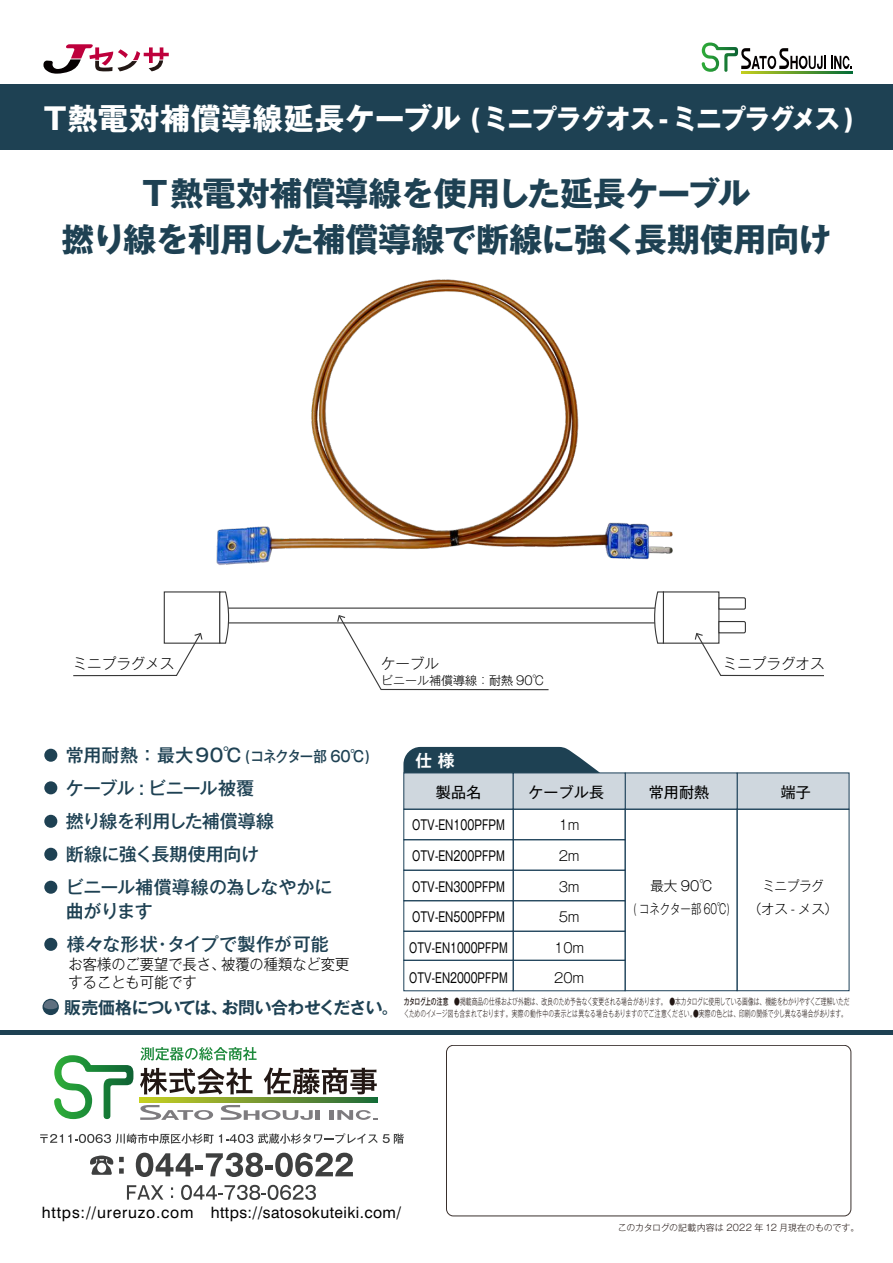
<style>
.page{position:relative;width:893px;height:1263px;background:#fff}
.page>*{position:absolute;margin:0;border:0;box-sizing:border-box;transform-origin:0 0}
.t1{font:700 33px/46.5px "Gothic MB101 Pro";letter-spacing:-.01em;color:#1e4153;text-align:center}
.t2{font:700 27px "Gothic MB101 Pro";letter-spacing:-.05em;color:#fff;scale:.95 1}
.t3{font:500 18px/33px "Gothic MB101 Pro";letter-spacing:-.015em;color:#1e4153}
.t4{font:500 18px "Gothic MB101 Pro";letter-spacing:.01em;color:#1e4153}
.t5{font:500 18px "Gothic MB101 Pro";letter-spacing:-.045em;color:#1e4153}
.t6{font:700 16.8px "Gothic MB101 Pro De";color:#fff}
.t7{font:15.75px "Swiss 721 BT";letter-spacing:.025em;color:#000}
.t8{font:300 15px/18px "Gothic MB101 Pro";color:#000;scale:.95 1}
.t9{font:500 15px "Gothic MB101 Pro";letter-spacing:-.065em;color:#1e4153;scale:.9 1}
.t10{font:15px "Gothic MB101 Pro";letter-spacing:.01em;color:#000}
.t11{font:300 14.55px "Gothic MB101 Pro";color:#000}
.t12{font:13.5px "Gothic MB101 Pro";color:#000;scale:.75 1}
.t13{font:300 13.5px/22.6px "Gothic MB101 Pro";color:#000;text-align:center}
.t14{font:13.5px "Gothic MB101 Pro";color:#000;scale:.74 1}
.t15{font:300 13.5px/22.5px "Gothic MB101 Pro";letter-spacing:-.025em;color:#000;text-align:center;scale:.93 1}
.t16{font:300 12px "Gothic MB101 Pro";color:#000}
.t17{font:300 9px/12px "Gothic MB101 Pro";color:#231815;text-align:right;scale:.64 1}
.t18{font:300 9px "Gothic MB101 Pro";color:#231815}
.s1{font-size:30px}
.s2{font-size:18px}
.s3{font-weight:500}
</style>
<div class="page">
<hr style="left:0;top:1031px;width:893px;height:4px;background:#1e4153">
<svg style="left:140px;top:1098px;width:238px;height:4px"></svg>
<svg style="left:140px;top:1068px;width:112px;height:26px"></svg>
<svg style="left:264px;top:1067px;width:113px;height:27px"></svg>
<svg style="left:140px;top:1047px;width:117px;height:13px"></svg>
<svg style="left:90px;top:1155px;width:23px;height:20px"></svg>
<svg style="left:119px;top:1157px;width:5px;height:17px"></svg>
<svg style="left:136px;top:1153px;width:217px;height:24px"></svg>
<svg style="left:127px;top:1185px;width:36px;height:14px"></svg>
<svg style="left:171px;top:1187px;width:2px;height:11px"></svg>
<svg style="left:181px;top:1185px;width:135px;height:15px"></svg>
<svg style="left:40px;top:1133px;width:364px;height:11px"></svg>
<svg style="left:54px;top:1055px;width:79px;height:64px"></svg>
<svg style="left:221px;top:1105px;width:92px;height:15px"></svg>
<hr style="left:316px;top:1110px;width:4px;height:10px;background:#7e7c7f">
<hr style="left:330px;top:1110px;width:4px;height:10px;background:#7e7c7f">
<svg style="left:337px;top:1110px;width:40px;height:10px"></svg>
<svg style="left:140px;top:1105px;width:73px;height:15px"></svg>
<div style="left:446px;top:1045px;width:405px;height:171px;border:1px solid #231815;border-radius:7px"></div>
<div style="left:404px;top:773px;width:109px;height:36px;background:#cfd7de"></div>
<div style="left:737px;top:773px;width:112px;height:36px;background:#cfd7de"></div>
<div style="left:625px;top:773px;width:112px;height:36px;background:#cfd7de"></div>
<div style="left:513px;top:773px;width:112px;height:36px;background:#cfd7de"></div>
<svg style="left:741px;top:72px;width:111px;height:2px"></svg>
<svg style="left:702px;top:43px;width:150px;height:29px"></svg>
<div style="left:0;top:84px;width:893px;height:65px;background:#1e4153"></div>
<div style="left:43px;top:999px;width:16px;height:16px;background:#1e4153;border-radius:50%"></div>
<svg style="left:44px;top:1000px;width:14px;height:9px"></svg>
<svg style="left:403px;top:747px;width:197px;height:26px;background:#355464"></svg>
<div style="left:44px;top:815px;width:13px;height:13px;background:#1e4153;border-radius:50%"></div>
<div style="left:44px;top:848px;width:13px;height:13px;background:#1e4153;border-radius:50%"></div>
<div style="left:44px;top:881px;width:13px;height:13px;background:#1e4153;border-radius:50%"></div>
<div style="left:44px;top:749px;width:13px;height:13px;background:#1e4153;border-radius:50%"></div>
<div style="left:44px;top:781px;width:13px;height:13px;background:#1e4153;border-radius:50%"></div>
<div style="left:44px;top:938px;width:13px;height:13px;background:#1e4153;border-radius:50%"></div>
<svg style="left:43px;top:44px;width:126px;height:30px"></svg>
<div style="left:404px;top:809px;width:109px;height:31px;border:1px solid #1d4159"></div>
<div style="left:404px;top:839px;width:109px;height:31px;border:1px solid #1d4159"></div>
<div style="left:404px;top:870px;width:109px;height:31px;border:1px solid #1d4159"></div>
<div style="left:404px;top:900px;width:109px;height:31px;border:1px solid #1d4159"></div>
<div style="left:404px;top:931px;width:109px;height:29px;border:1px solid #1d4159"></div>
<div style="left:513px;top:809px;width:112px;height:31px;border:1px solid #1d4159"></div>
<div style="left:513px;top:839px;width:112px;height:31px;border:1px solid #1d4159"></div>
<div style="left:513px;top:870px;width:112px;height:31px;border:1px solid #1d4159"></div>
<div style="left:513px;top:900px;width:112px;height:31px;border:1px solid #1d4159"></div>
<svg style="left:625px;top:809px;width:224px;height:182px"></svg>
<div style="left:513px;top:931px;width:112px;height:29px;border:1px solid #1d4159"></div>
<div style="left:164px;top:591px;width:56px;height:53px;background:#fff;border:1px solid #383838"></div>
<svg style="left:219px;top:603px;width:11px;height:41px"></svg>
<div style="left:663px;top:591px;width:56px;height:53px;background:#fff;border:1px solid #383838"></div>
<svg style="left:654px;top:603px;width:11px;height:41px"></svg>
<svg style="left:718px;top:597px;width:28px;height:13px"></svg>
<svg style="left:695px;top:620px;width:129px;height:57px"></svg>
<svg style="left:337px;top:615px;width:213px;height:76px"></svg>
<svg style="left:73px;top:632px;width:129px;height:45px"></svg>
<img style="left:195px;top:279px;width:503px;height:324px">
<div style="left:404px;top:960px;width:109px;height:31px;border:1px solid #1d4159"></div>
<div style="left:513px;top:960px;width:112px;height:31px;border:1px solid #1d4159"></div>
<h2 class="t2" style="left:44px;top:96px;width:854px"><span class="s1">T熱電対補償導線延長ケーブル</span> (ミニプラグオス -ミニプラグメス )</h2>
<h1 class="t1" style="left:62px;top:166px;width:771px">T熱電対補償導線を使用した延長ケーブル<br>撚り線を利用した補償導線で断線に強く長期使用向け</h1>
<h3 class="t11" style="left:73px;top:652px;width:103px">ミニプラグメス</h3>
<h3 class="t11" style="left:381px;top:652px;width:60px">ケーブル</h3>
<h3 class="t11" style="left:723px;top:652px;width:103px">ミニプラグオス</h3>
<h3 class="t16" style="left:381px;top:671px;width:165px">ビニール補償導線：耐熱 90℃</h3>
<h3 class="t9" style="left:66px;top:744px;width:339px"><span class="s2">常用耐熱：最大90℃</span> (コネクター部 60℃)</h3>
<h3 class="t5" style="left:66px;top:773px;width:190px">ケーブル : ビニール被覆</h3>
<h3 class="t3" style="left:66px;top:802px;width:268px">撚り線を利用した補償導線<br>断線に強く長期使用向け<br>ビニール補償導線の為しなやかに</h3>
<h3 class="t3" style="left:66px;top:892px;width:89px">曲がります</h3>
<h3 class="t4" style="left:67px;top:929px;width:263px">様々な形状・タイプで製作が可能</h3>
<h3 class="t8" style="left:69px;top:953px;width:297px">お客様のご要望で長さ、被覆の種類など変更することも可能です</h3>
<h3 class="t6" style="left:415px;top:746px;width:41px">仕 様</h3>
<h3 class="t10" style="left:436px;top:780px;width:47px">製品名</h3>
<h3 class="t12" style="left:412px;top:814px;width:125px">OTV-EN100PFPM</h3>
<h3 class="t10" style="left:528px;top:780px;width:77px">ケーブル長</h3>
<h3 class="t10" style="left:649px;top:780px;width:62px">常用耐熱</h3>
<h3 class="t10" style="left:781px;top:780px;width:32px">端子</h3>
<h3 class="t13" style="left:559px;top:812px;width:22px">1m</h3>
<h3 class="t12" style="left:412px;top:844px;width:125px">OTV-EN200PFPM</h3>
<h3 class="t13" style="left:559px;top:842px;width:22px">2m</h3>
<h3 class="t12" style="left:412px;top:876px;width:125px">OTV-EN300PFPM</h3>
<h3 class="t12" style="left:412px;top:906px;width:125px">OTV-EN500PFPM</h3>
<h3 class="t14" style="left:409px;top:936px;width:134px">OTV-EN1000PFPM</h3>
<h3 class="t14" style="left:409px;top:966px;width:134px">OTV-EN2000PFPM</h3>
<h3 class="t13" style="left:559px;top:874px;width:22px">3m</h3>
<h3 class="t13" style="left:559px;top:904px;width:22px">5m</h3>
<h3 class="t13" style="left:554px;top:934px;width:32px">10m</h3>
<h3 class="t13" style="left:554px;top:964px;width:32px">20m</h3>
<h3 class="t13" style="left:633px;top:873px;width:98px">最大 90℃<br>( コネクター部 60℃)</h3>
<h3 class="t15" style="left:748px;top:873px;width:98px">ミニプラグ<br>（オス - メス）</h3>
<p class="t17" style="left:64px;top:994px;width:1228px"><span class="s3">カタログ上の注意　</span>●掲載商品の仕様および外観は、改良のため予告なく変更される場合があります。　●本カタログに使用している画像は、機能をわかりやすくご理解いただ<br><sup>販売価格については、お問い合わせください。</sup>くためのイメージ図も含まれております。実際の動作中の表示とは異なる場合もありますのでご注意ください。●実際の色とは、印刷の関係で少し異なる場合があります。</p>
<h3 class="t7" style="left:42px;top:1202px;width:361px">https://ureruzo.com https://satosokuteiki.com/</h3>
<p class="t18" style="left:618px;top:1220px;width:243px">このカタログの記載内容は 2022 年 12 月現在のものです。</p>
</div>
